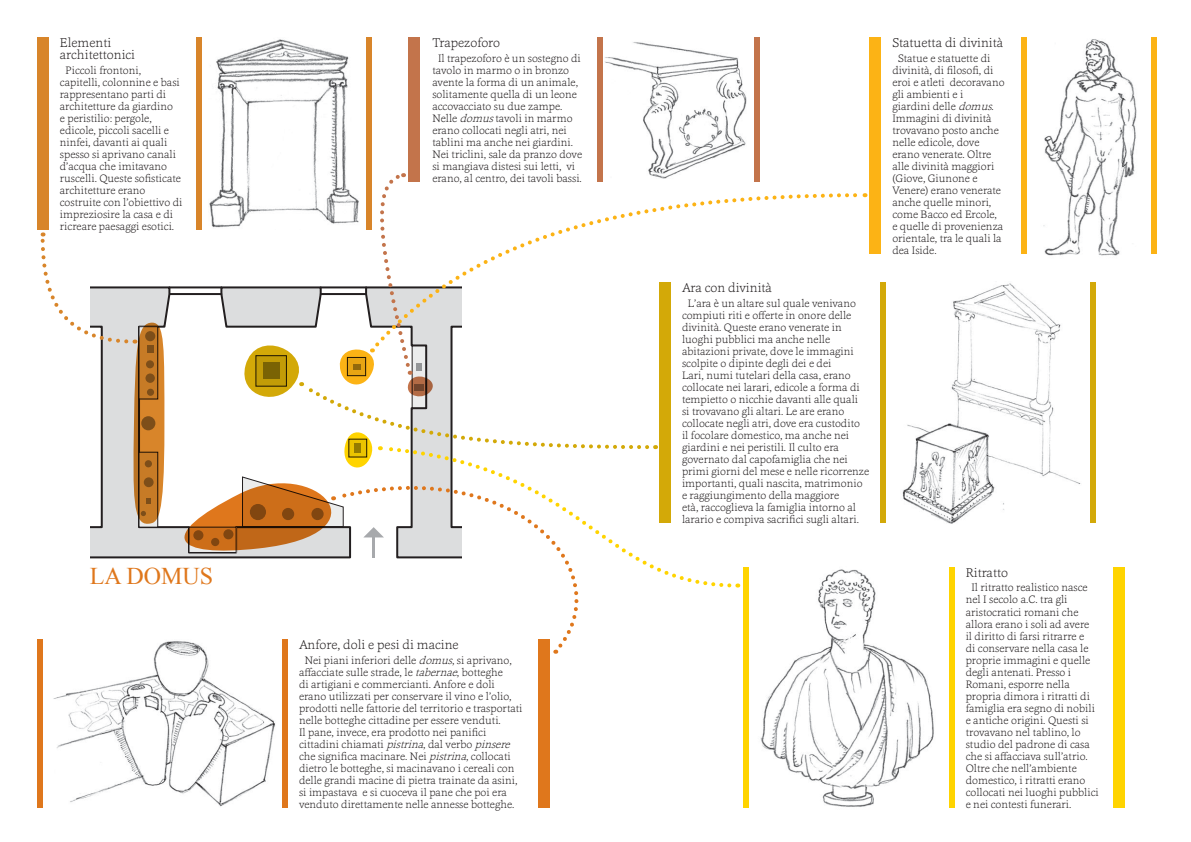
<style>
.page{position:relative;width:1191px;height:842px;background:#fff}
.page>*{position:absolute;margin:0;border:0;box-sizing:border-box;transform-origin:0 0}
.FUORI-cover-titolo{font:24px "Times New Roman";color:#df771c}
.DENTRO-nome_oggetto{font:200 13px/12px "Cassia";color:#231f20}
.DENTRO-descrizione{font:200 11px/12px "Cassia";color:#231f20}
.s1{font-style:italic}
</style>
<div class="page">
<img style="left:216px;top:39px;width:133px;height:132px">
<svg style="left:656px;top:193px;width:208px;height:157px"></svg>
<svg style="left:635px;top:444px;width:97px;height:144px"></svg>
<div style="left:869px;top:37px;width:11px;height:217px;background:#fcb315"></div>
<div style="left:37px;top:37px;width:11px;height:193px;background:#d8852a"></div>
<div style="left:196px;top:37px;width:6px;height:193px;background:#d8852a"></div>
<div style="left:366px;top:37px;width:6px;height:193px;background:#d8852a"></div>
<div style="left:408px;top:37px;width:11px;height:145px;background:#c3744b"></div>
<div style="left:596px;top:37px;width:6px;height:145px;background:#c3744b"></div>
<div style="left:754px;top:37px;width:6px;height:145px;background:#c3744b"></div>
<div style="left:659px;top:282px;width:11px;height:241px;background:#d3a908"></div>
<div style="left:880px;top:282px;width:6px;height:241px;background:#d3a908"></div>
<div style="left:1089px;top:282px;width:6px;height:241px;background:#d3a908"></div>
<div style="left:1020px;top:37px;width:6px;height:217px;background:#fcb315"></div>
<div style="left:1150px;top:37px;width:6px;height:217px;background:#fcb315"></div>
<div style="left:538px;top:639px;width:12px;height:168px;background:#df771c"></div>
<div style="left:37px;top:639px;width:6px;height:168px;background:#df771c"></div>
<div style="left:282px;top:639px;width:5px;height:168px;background:#df771c"></div>
<svg style="left:90px;top:286px;width:93px;height:273px"></svg>
<div style="left:139px;top:452px;width:19px;height:75px;background:#ebecec"></div>
<div style="left:138px;top:451px;width:20px;height:76px;border:1px solid #231f20"></div>
<div style="left:1112px;top:567px;width:12px;height:240px;background:#ffd400"></div>
<div style="left:742px;top:567px;width:6px;height:240px;background:#ffd400"></div>
<div style="left:948px;top:567px;width:6px;height:240px;background:#ffd400"></div>
<img style="left:1043px;top:39px;width:94px;height:217px">
<img style="left:760px;top:569px;width:174px;height:238px">
<img style="left:605px;top:42px;width:142px;height:137px">
<svg style="left:40px;top:232px;width:125px;height:292px"></svg>
<svg style="left:183px;top:171px;width:473px;height:388px"></svg>
<hr style="left:372px;top:535px;width:3px;height:23px;background:#a7a9ac">
<img style="left:902px;top:283px;width:179px;height:241px">
<img style="left:53px;top:641px;width:222px;height:166px">
<p class="DENTRO-nome_oggetto" style="left:60px;top:36px;width:77px">Elementi architettonici</p>
<p class="DENTRO-descrizione" style="left:60px;top:64px;width:124px;text-indent:6px">Piccoli frontoni, capitelli, colonnine e basi rappresentano parti di architetture da giardino<br>e peristilio: pergole, edicole, piccoli sacelli e ninfei, davanti ai quali spesso si aprivano canali d’acqua che imitavano ruscelli. Queste sofisticate architetture erano costruite con l’obiettivo di impreziosire la casa e di ricreare paesaggi esotici.</p>
<p class="DENTRO-nome_oggetto" style="left:432px;top:36px;width:69px">Trapezoforo</p>
<p class="DENTRO-descrizione" style="left:432px;top:52px;width:151px;text-indent:6px">Il trapezoforo è un sostegno di tavolo in marmo o in bronzo avente la forma di un animale, solitamente quella di un leone accovacciato su due zampe.<br>Nelle <span class="s1">domus</span>tavoli in marmo erano collocati negli atri, nei tablini ma anche nei giardini.<br>Nei triclini, sale da pranzo dove si mangiava distesi sui letti, vi erano, al centro, dei tavoli bassi.</p>
<p class="FUORI-cover-titolo" style="left:90px;top:559px;width:125px">LA DOMUS</p>
<p class="DENTRO-nome_oggetto" style="left:299px;top:637px;width:161px">Anfore, doli e pesi di macine</p>
<p class="DENTRO-descrizione" style="left:299px;top:653px;width:225px;text-indent:6px">Nei piani inferiori delle <span class="s1">domus</span>, si aprivano, affacciate sulle strade, le <span class="s1">tabernae</span>, botteghe<br>di artigiani e commercianti. Anfore e doli erano utilizzati per conservare il vino e l’olio, prodotti nelle fattorie del territorio e trasportati nelle botteghe cittadine per essere venduti.<br>Il pane, invece, era prodotto nei panifici cittadini chiamati <span class="s1">pistrina</span>, dal verbo <span class="s1">pinsere </span>che significa macinare. Nei <span class="s1">pistrina</span>, collocati dietro le botteghe, si macinavano i cereali con delle grandi macine di pietra trainate da asini, si impastava e si cuoceva il pane che poi era venduto direttamente nelle annesse botteghe.</p>
<p class="DENTRO-nome_oggetto" style="left:681px;top:281px;width:91px">Ara con divinità</p>
<p class="DENTRO-descrizione" style="left:681px;top:297px;width:189px;text-indent:6px">L’ara è un altare sul quale venivano compiuti riti e offerte in onore delle divinità. Queste erano venerate in luoghi pubblici ma anche nelle abitazioni private, dove le immagini scolpite o dipinte degli dei e dei<br>Lari, numi tutelari della casa, erano collocate nei larari, edicole a forma di tempietto o nicchie davanti alle quali<br>si trovavano gli altari. Le are erano collocate negli atri, dove era custodito<br>il focolare domestico, ma anche nei giardini e nei peristili. Il culto era governato dal capofamiglia che nei primi giorni del mese e nelle ricorrenze importanti, quali nascita, matrimonio e raggiungimento della maggiore<br>età, raccoglieva la famiglia intorno al larario e compiva sacrifici sugli altari.</p>
<p class="DENTRO-nome_oggetto" style="left:892px;top:36px;width:112px">Statuetta di divinità</p>
<p class="DENTRO-descrizione" style="left:892px;top:52px;width:114px;text-indent:6px">Statue e statuette di divinità, di filosofi, di eroi e atleti decoravano gli ambienti e i<br>giardini delle <span class="s1">domus</span>.<br>Immagini di divinità trovavano posto anche nelle edicole, dove erano venerate. Oltre alle divinità maggiori (Giove, Giunone e<br>Venere) erano venerate anche quelle minori, come Bacco ed Ercole, e quelle di provenienza orientale, tra le quali la dea Iside.</p>
<p class="DENTRO-nome_oggetto" style="left:965px;top:565px;width:44px">Ritratto</p>
<p class="DENTRO-descrizione" style="left:965px;top:581px;width:135px;text-indent:6px">Il ritratto realistico nasce nel I secolo a.C. tra gli aristocratici romani che allora erano i soli ad avere<br>il diritto di farsi ritrarre e<br>di conservare nella casa le proprie immagini e quelle degli antenati. Presso i<br>Romani, esporre nella propria dimora i ritratti di famiglia era segno di nobili e antiche origini. Questi si trovavano nel tablino, lo studio del padrone di casa che si affacciava sull’atrio.<br>Oltre che nell’ambiente domestico, i ritratti erano collocati nei luoghi pubblici e nei contesti funerari.</p>
</div>
